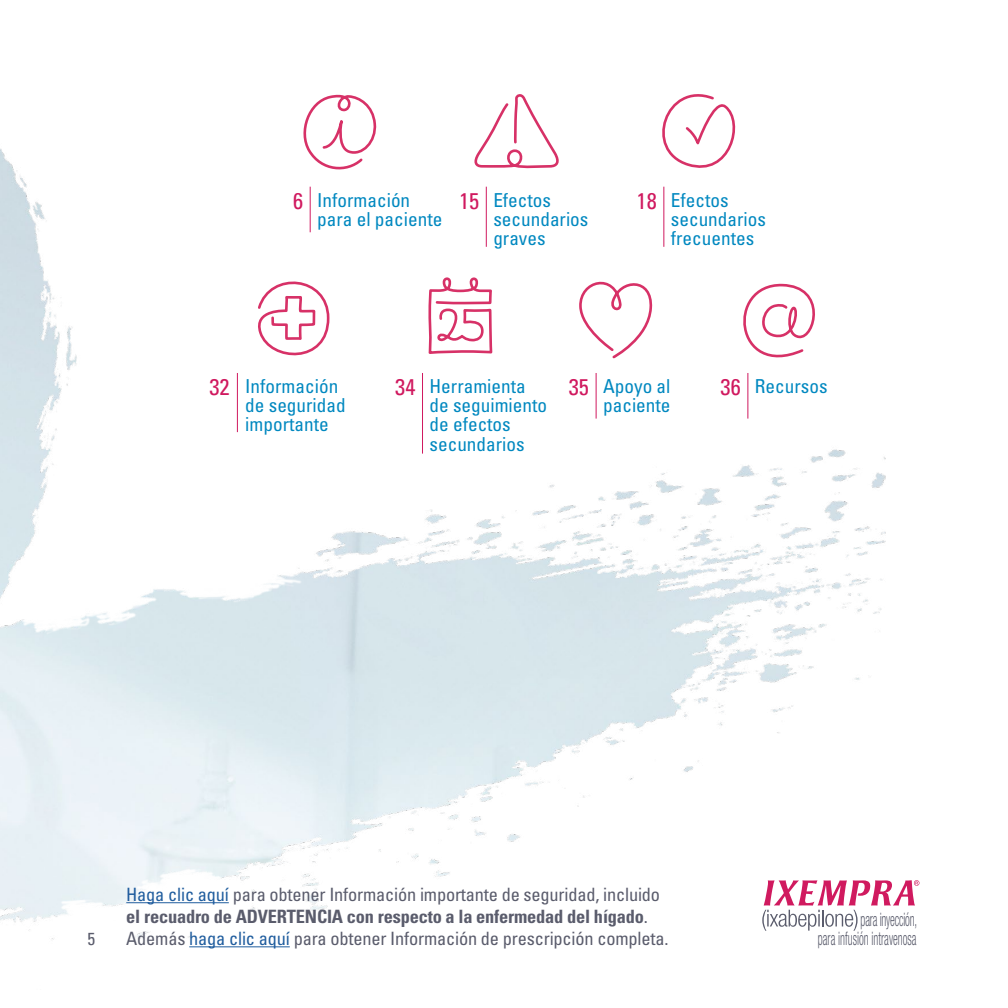
<style>
.page{position:relative;width:1008px;height:1008px;background:#fff}
.page>*{position:absolute;margin:0;border:0;box-sizing:border-box;transform-origin:0 0}
.t1{font:condensed 19.25px/19.2px "Univers LT Std";color:#0088c0}
.t2{font:300 condensed 18.55px "Helvetica Neue";color:#5a5c6c;scale:.6 1}
.t3{font:300 condensed 18.55px "Helvetica Neue";letter-spacing:-.02em;color:#5a5c6c;scale:.6 1}
.t4{font:condensed 18.38px/22.1px "Univers LT Std";letter-spacing:-.01em;color:#5a5c6c}
.t5{font:condensed 17.5px "Univers LT Std";color:#5a5c6c}
.s1{font-size:22.75px;color:#d0195f}
.s2{color:#205d9e}
.s3{font-weight:700}
</style>
<div class="page">
<img style="left:0;top:124px;width:920px;height:824px">
<svg style="left:762px;top:880px;width:157px;height:51px"></svg>
<svg style="left:303px;top:94px;width:73px;height:76px"></svg>
<svg style="left:473px;top:94px;width:87px;height:75px"></svg>
<svg style="left:661px;top:94px;width:75px;height:75px"></svg>
<svg style="left:258px;top:282px;width:71px;height:73px"></svg>
<svg style="left:427px;top:277px;width:67px;height:78px"></svg>
<svg style="left:580px;top:280px;width:73px;height:80px"></svg>
<svg style="left:742px;top:282px;width:74px;height:77px"></svg>
<hr style="left:422px;top:373px;width:1px;height:81px;background:#d0195f">
<hr style="left:237px;top:373px;width:1px;height:59px;background:#d0195f">
<hr style="left:596px;top:373px;width:1px;height:46px;background:#d0195f">
<hr style="left:747px;top:373px;width:1px;height:46px;background:#d0195f">
<hr style="left:310px;top:187px;width:1px;height:45px;background:#d0195f">
<hr style="left:486px;top:187px;width:1px;height:60px;background:#d0195f">
<hr style="left:663px;top:187px;width:1px;height:60px;background:#d0195f">
<hr style="left:126px;top:902px;width:103px;height:1px;background:#205d9e">
<hr style="left:189px;top:946px;width:101px;height:1px;background:#205d9e">
<p class="t1" style="left:317px;top:190px;width:127px;text-indent:-24px"><span class="s1">6</span> Información para el paciente</p>
<p class="t1" style="left:493px;top:190px;width:97px;text-indent:-34px"><span class="s1">15</span> Efectos secundarios graves</p>
<p class="t1" style="left:671px;top:190px;width:97px;text-indent:-34px"><span class="s1">18</span> Efectos secundarios frecuentes</p>
<p class="t1" style="left:245px;top:376px;width:102px;text-indent:-36px"><span class="s1">32</span> Información de seguridad importante</p>
<p class="t1" style="left:569px;top:376px;width:103px;text-align:right"><span class="s1">35</span> Apoyo al paciente</p>
<p class="t1" style="left:721px;top:376px;width:108px"><span class="s1">36</span> Recursos</p>
<p class="t1" style="left:430px;top:376px;width:119px;text-indent:-34px"><span class="s1">34</span> Herramienta de seguimiento de efectos secundarios</p>
<p class="t4" style="left:126px;top:883px;width:544px"><span class="s2">Haga clic aquí</span> para obtener Información importante de seguridad, incluido <span class="s3">el recuadro de ADVERTENCIA con respecto a la enfermedad del hígado</span>.<br>Además <span class="s2">haga clic aquí</span> para obtener Información de prescripción completa.</p>
<p class="t3" style="left:861px;top:909px;width:96px">para inyección,</p>
<p class="t5" style="left:88px;top:928px;width:9px">5</p>
<p class="t2" style="left:818px;top:928px;width:166px">para infusión intravenosa</p>
</div>
